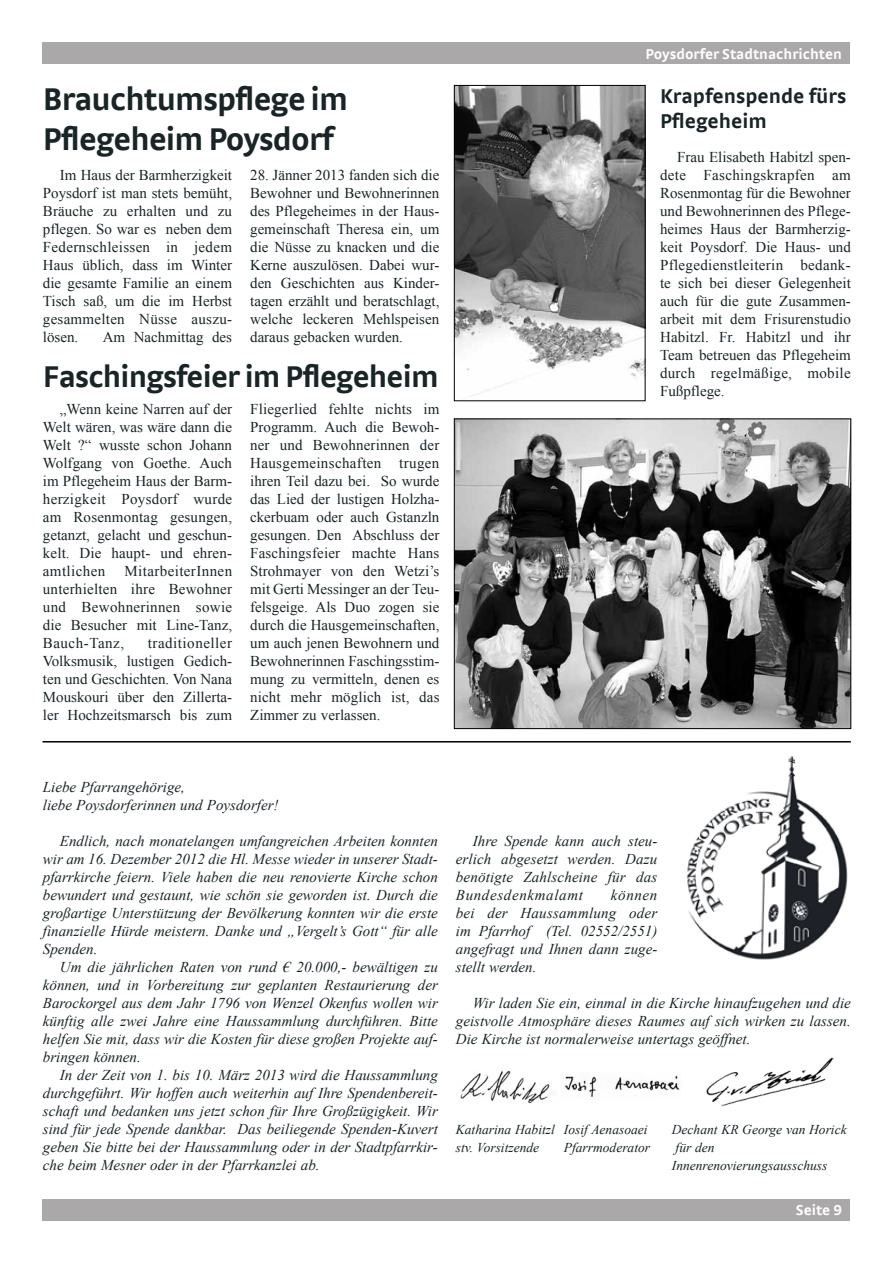
<style>
.page{position:relative;width:893px;height:1263px;background:#fff}
.page>*{position:absolute;margin:0;border:0;box-sizing:border-box;transform-origin:0 0}
.t1{font:33px/39.6px "Strada";letter-spacing:-.025em;color:#182426}
.t2{font:31.5px "Strada";letter-spacing:-.025em;color:#182426}
.t3{font:21px/25.2px "Strada";color:#182426}
.t4{font:15px/18px "Times New Roman";color:#182426;text-align:justify}
.t5{font:italic 15px/18px "Times New Roman";color:#182426;text-align:justify}
.t6{font:700 15px "Strada TF";color:#fff}
.t7{font:italic 13.5px/18px "Times New Roman";color:#182426}
</style>
<div class="page">
<div style="left:43px;top:43px;width:807px;height:21px;background:#aaa8a9"></div>
<img style="left:456px;top:87px;width:187px;height:309px">
<div style="left:454px;top:85px;width:191px;height:316px;border:1px solid #000"></div>
<img style="left:456px;top:420px;width:393px;height:307px">
<div style="left:454px;top:418px;width:397px;height:311px;border:1px solid #000"></div>
<hr style="left:43px;top:741px;width:808px;height:1px;background:#000">
<img style="left:687px;top:756px;width:161px;height:204px">
<img style="left:460px;top:1071px;width:90px;height:32px">
<img style="left:564px;top:1075px;width:116px;height:22px">
<img style="left:706px;top:1057px;width:127px;height:49px">
<div style="left:43px;top:1199px;width:807px;height:21px;background:#aaa8a9"></div>
<h1 class="t1" style="left:43px;top:78px;width:307px">Brauchtumspflege im<br>Pflegeheim Poysdorf</h1>
<p class="t4" style="left:43px;top:166px;width:191px;text-indent:17px">Im Haus der Barmherzigkeit Poysdorf ist man stets bemüht, Bräuche zu erhalten und zu pflegen. So war es neben dem Federnschleissen in jedem Haus üblich, dass im Winter die gesamte Familie an einem Tisch saß, um die im Herbst gesammelten Nüsse auszu&shy;lösen.</p>
<p class="t4" style="left:103px;top:328px;width:131px">Am Nachmittag des</p>
<p class="t4" style="left:250px;top:166px;width:191px">28. Jänner 2013 fanden sich die Bewohner und Bewohnerinnen des Pflegeheimes in der Haus&shy;gemeinschaft Theresa ein, um die Nüsse zu knacken und die Kerne auszulösen. Dabei wur&shy;den Geschichten aus Kinder&shy;tagen erzählt und beratschlagt, welche leckeren Mehlspeisen daraus gebacken wurden.</p>
<h2 class="t2" style="left:43px;top:358px;width:397px">Faschingsfeier im Pflegeheim</h2>
<p class="t4" style="left:43px;top:400px;width:191px;text-indent:17px">„Wenn keine Narren auf der Welt wären, was wäre dann die Welt ?“ wusste schon Johann Wolfgang von Goethe. Auch im Pflegeheim Haus der Barm&shy;herzigkeit Poysdorf wurde am Rosenmontag gesungen, getanzt, gelacht und geschun&shy;kelt. Die haupt- und ehren&shy;amtlichen</p>
<p class="t4" style="left:43px;top:562px;width:191px;text-indent:82px">MitarbeiterInnen unterhielten ihre Bewohner und Bewohnerinnen sowie die Besucher mit Line-Tanz, Bauch-Tanz,</p>
<p class="t4" style="left:43px;top:634px;width:191px;text-indent:105px">traditioneller Volksmusik, lustigen Gedich&shy;ten und Geschichten. Von Nana Mouskouri über den Zillerta&shy;ler Hochzeitsmarsch bis zum</p>
<p class="t4" style="left:250px;top:400px;width:191px">Fliegerlied fehlte nichts im Programm. Auch die Bewoh&shy;ner und Bewohnerinnen der Hausgemeinschaften trugen ihren Teil dazu bei. So wurde das Lied der lustigen Holzha&shy;ckerbuam oder auch Gstanzln gesungen. Den Abschluss der Faschingsfeier machte Hans Strohmayer von den Wetzi’s mit Gerti Messinger an der Teu&shy;felsgeige. Als Duo zogen sie durch die Hausgemeinschaften, um auch jenen Bewohnern und Bewohnerinnen Faschingsstim&shy;mung zu vermitteln, denen es nicht mehr möglich ist, das Zimmer zu verlassen.</p>
<p class="t6" style="left:646px;top:45px;width:198px">Poysdorfer Stadtnachrichten</p>
<h3 class="t3" style="left:660px;top:83px;width:188px">Krapfenspende fürs<br>Pflegeheim</h3>
<p class="t4" style="left:660px;top:148px;width:192px;text-indent:17px">Frau Elisabeth Habitzl spen&shy;dete Faschingskrapfen am Rosenmontag für die Bewohner und Bewohnerinnen des Pflege&shy;heimes Haus der Barmherzig&shy;keit Poysdorf. Die Haus- und Pflegedienstleiterin bedank&shy;te sich bei dieser Gelegenheit auch für die gute Zusammen&shy;arbeit mit dem Frisurenstudio Habitzl. Fr. Habitzl und ihr Team betreuen das Pflegeheim durch regelmäßige, mobile Fußpflege.</p>
<p class="t5" style="left:43px;top:778px;width:237px">Liebe Pfarrangehörige,<br>liebe Poysdorferinnen und Poysdorfer!</p>
<p class="t5" style="left:43px;top:832px;width:396px;text-indent:17px">Endlich, nach monatelangen umfangreichen Arbeiten konnten wir am 16. Dezember 2012 die Hl. Messe wieder in unserer Stadt&shy;pfarrkirche feiern. Viele haben die neu renovierte Kirche schon bewundert und gestaunt, wie schön sie geworden ist. Durch die großartige Unterstützung der Bevölkerung konnten wir die erste finanzielle Hürde meistern. Danke und „Vergelt’s Gott“ für alle Spenden.</p>
<p class="t5" style="left:43px;top:958px;width:396px;text-indent:17px">Um die jährlichen Raten von rund € 20.000,- bewältigen zu können, und in Vorbereitung zur geplanten Restaurierung der Barockorgel aus dem Jahr 1796 von Wenzel Okenfus wollen wir künftig alle zwei Jahre eine Haussammlung durchführen. Bitte helfen Sie mit, dass wir die Kosten für diese großen Projekte auf&shy;bringen können.</p>
<p class="t5" style="left:43px;top:1066px;width:396px;text-indent:17px">In der Zeit von 1. bis 10. März 2013 wird die Haussammlung durchgeführt. Wir hoffen auch weiterhin auf Ihre Spendenbereit&shy;schaft und bedanken uns jetzt schon für Ihre Großzügigkeit. Wir sind für jede Spende dankbar. Das beiliegende Spenden-Kuvert geben Sie bitte bei der Haussammlung oder in der Stadtpfarrkir&shy;che beim Mesner oder in der Pfarrkanzlei ab.</p>
<p class="t5" style="left:456px;top:832px;width:203px;text-indent:17px">Ihre Spende kann auch steu&shy;erlich abgesetzt werden. Dazu benötigte Zahlscheine für das Bundesdenkmalamt</p>
<p class="t5" style="left:456px;top:886px;width:203px;text-indent:155px">können bei der Haussammlung oder im Pfarrhof (Tel. 02552/2551) angefragt und Ihnen dann zuge&shy;stellt werden.</p>
<p class="t5" style="left:456px;top:994px;width:396px;text-indent:17px">Wir laden Sie ein, einmal in die Kirche hinaufzugehen und die geistvolle Atmosphäre dieses Raumes auf sich wirken zu lassen.<br>Die Kirche ist normalerweise untertags geöffnet.</p>
<p class="t7" style="left:456px;top:1120px;width:193px">Katharina Habitzl Iosif Aenasoaei</p>
<p class="t7" style="left:672px;top:1120px;width:176px">Dechant KR George van Horick</p>
<p class="t7" style="left:456px;top:1138px;width:85px">stv. Vorsitzende</p>
<p class="t7" style="left:564px;top:1138px;width:88px">Pfarrmoderator</p>
<p class="t7" style="left:672px;top:1138px;width:157px">für den<br>Innenrenovierungsausschuss</p>
<p class="t6" style="left:796px;top:1201px;width:48px">Seite 9</p>
</div>
